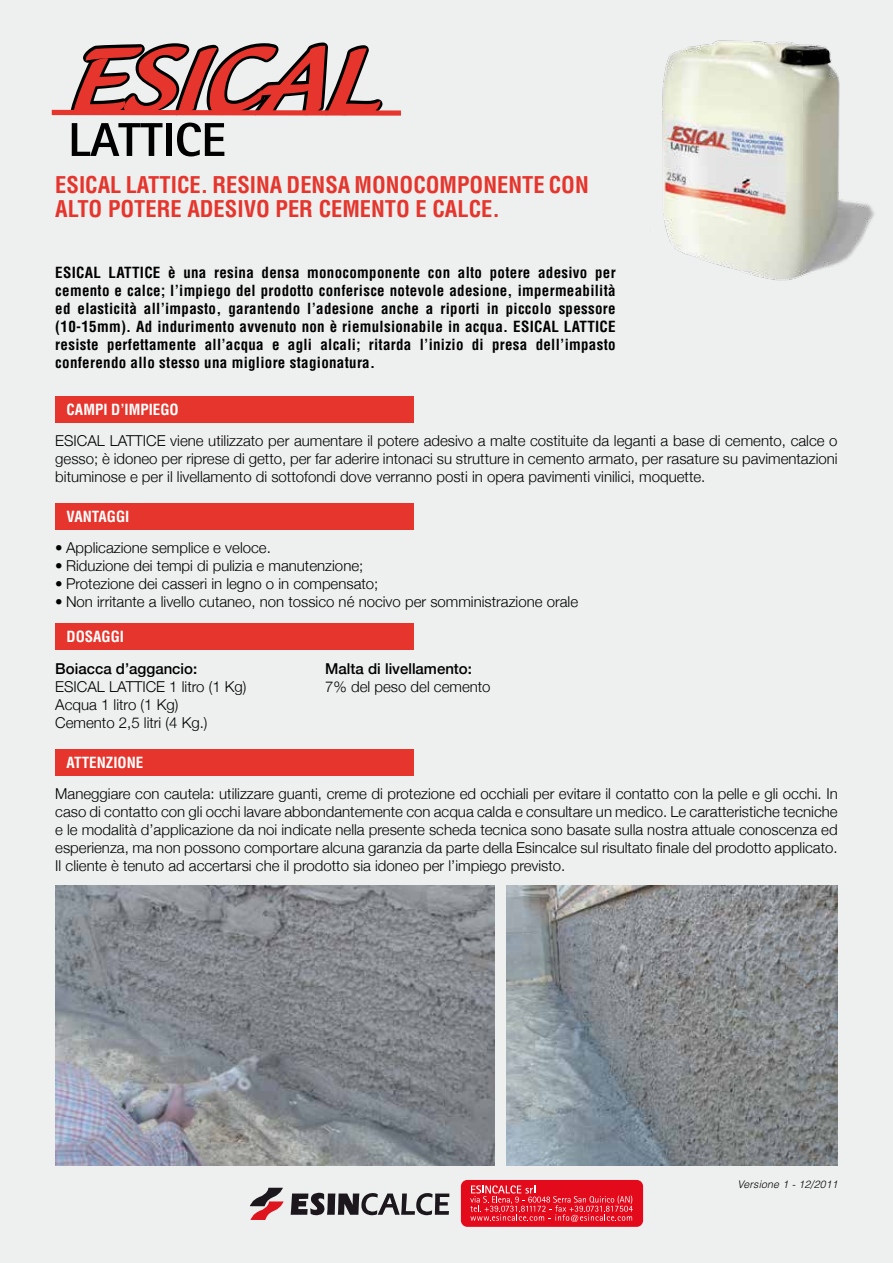
<style>
.page{position:relative;width:893px;height:1263px;background:#eeefef}
.page>*{position:absolute;margin:0;border:0;box-sizing:border-box;transform-origin:0 0}
.t1{font:700 condensed 22.5px/24px "Helvetica";color:#e5352c}
.t2{font:300 15px/18px "Helvetica Neue";color:#000;text-align:justify}
.t3{font:700 condensed 15px/18px "Helvetica";letter-spacing:.02em;color:#000;text-align:justify}
.t4{font:700 condensed 15px "Helvetica";color:#fff}
.t5{font:500 15px "Helvetica Neue";color:#000}
.t6{font:italic 300 10.5px "Helvetica";letter-spacing:.02em;color:#000}
</style>
<div class="page">
<div style="left:55px;top:396px;width:359px;height:26px;background:#e5352c"></div>
<div style="left:55px;top:503px;width:359px;height:26px;background:#e5352c"></div>
<div style="left:55px;top:623px;width:359px;height:27px;background:#e5352c"></div>
<svg style="left:250px;top:1188px;width:34px;height:32px"></svg>
<svg style="left:291px;top:1192px;width:158px;height:24px"></svg>
<div style="left:461px;top:1180px;width:182px;height:47px;background:#e30a1c;border-radius:6px"></div>
<svg style="left:470px;top:1185px;width:163px;height:37px"></svg>
<img style="left:662px;top:40px;width:212px;height:241px">
<img style="left:55px;top:885px;width:439px;height:280px">
<img style="left:507px;top:885px;width:331px;height:280px">
<svg style="left:52px;top:43px;width:349px;height:73px"></svg>
<svg style="left:72px;top:123px;width:90px;height:33px"></svg>
<div style="left:166px;top:123px;width:5px;height:33px;background:#000"></div>
<svg style="left:177px;top:123px;width:47px;height:33px"></svg>
<div style="left:55px;top:749px;width:359px;height:26px;background:#e5352c"></div>
<h1 class="t1" style="left:55px;top:172px;width:535px">ESICAL LATTICE. RESINA DENSA MONOCOMPONENTE CON<br>ALTO POTERE ADESIVO PER CEMENTO E CALCE.</h1>
<p class="t3" style="left:55px;top:264px;width:562px">ESICAL LATTICE è una resina densa monocomponente con alto potere adesivo per cemento e calce; l’impiego del prodotto conferisce notevole adesione, impermeabilità ed elasticità all’impasto, garantendo l’adesione anche a riporti in piccolo spessore (10-15mm). Ad indurimento avvenuto non è riemulsionabile in acqua. ESICAL LATTICE resiste perfettamente all’acqua e agli alcali; ritarda l’inizio di presa dell’impasto conferendo allo stesso una migliore stagionatura.</p>
<p class="t4" style="left:67px;top:400px;width:114px">CAMPI D’IMPIEGO</p>
<p class="t2" style="left:55px;top:431px;width:784px">ESICAL LATTICE viene utilizzato per aumentare il potere adesivo a malte costituite da leganti a base di cemento, calce o gesso; è idoneo per riprese di getto, per far aderire intonaci su strutture in cemento armato, per rasature su pavimentazioni bituminose e per il livellamento di sottofondi dove verranno posti in opera pavimenti vinilici, moquette.</p>
<p class="t4" style="left:67px;top:507px;width:64px">VANTAGGI</p>
<p class="t2" style="left:55px;top:538px;width:217px">• Applicazione semplice e veloce.</p>
<p class="t2" style="left:55px;top:556px;width:310px">• Riduzione dei tempi di pulizia e manutenzione;</p>
<p class="t2" style="left:55px;top:574px;width:325px">• Protezione dei casseri in legno o in compensato;</p>
<p class="t2" style="left:55px;top:592px;width:524px">• Non irritante a livello cutaneo, non tossico né nocivo per somministrazione orale</p>
<p class="t4" style="left:67px;top:627px;width:59px">DOSAGGI</p>
<p class="t5" style="left:55px;top:656px;width:144px">Boiacca d’aggancio:</p>
<p class="t5" style="left:325px;top:656px;width:148px">Malta di livellamento:</p>
<p class="t2" style="left:55px;top:676px;width:193px">ESICAL LATTICE 1 litro (1 Kg)</p>
<p class="t2" style="left:325px;top:676px;width:167px">7% del peso del cemento</p>
<p class="t2" style="left:55px;top:694px;width:154px">Acqua 1 litro (1 Kg)<br>Cemento 2,5 litri (4 Kg.)</p>
<p class="t4" style="left:67px;top:753px;width:78px">ATTENZIONE</p>
<p class="t2" style="left:55px;top:784px;width:784px">Maneggiare con cautela: utilizzare guanti, creme di protezione ed occhiali per evitare il contatto con la pelle e gli occhi. In caso di contatto con gli occhi lavare abbondantemente con acqua calda e consultare un medico. Le caratteristiche tecniche e le modalità d’applicazione da noi indicate nella presente scheda tecnica sono basate sulla nostra attuale conoscenza ed esperienza, ma non possono comportare alcuna garanzia da parte della Esincalce sul risultato finale del prodotto applicato.<br>Il cliente è tenuto ad accertarsi che il prodotto sia idoneo per l’impiego previsto.</p>
<p class="t6" style="left:737px;top:1178px;width:102px">Versione 1 - 12/2011</p>
</div>
